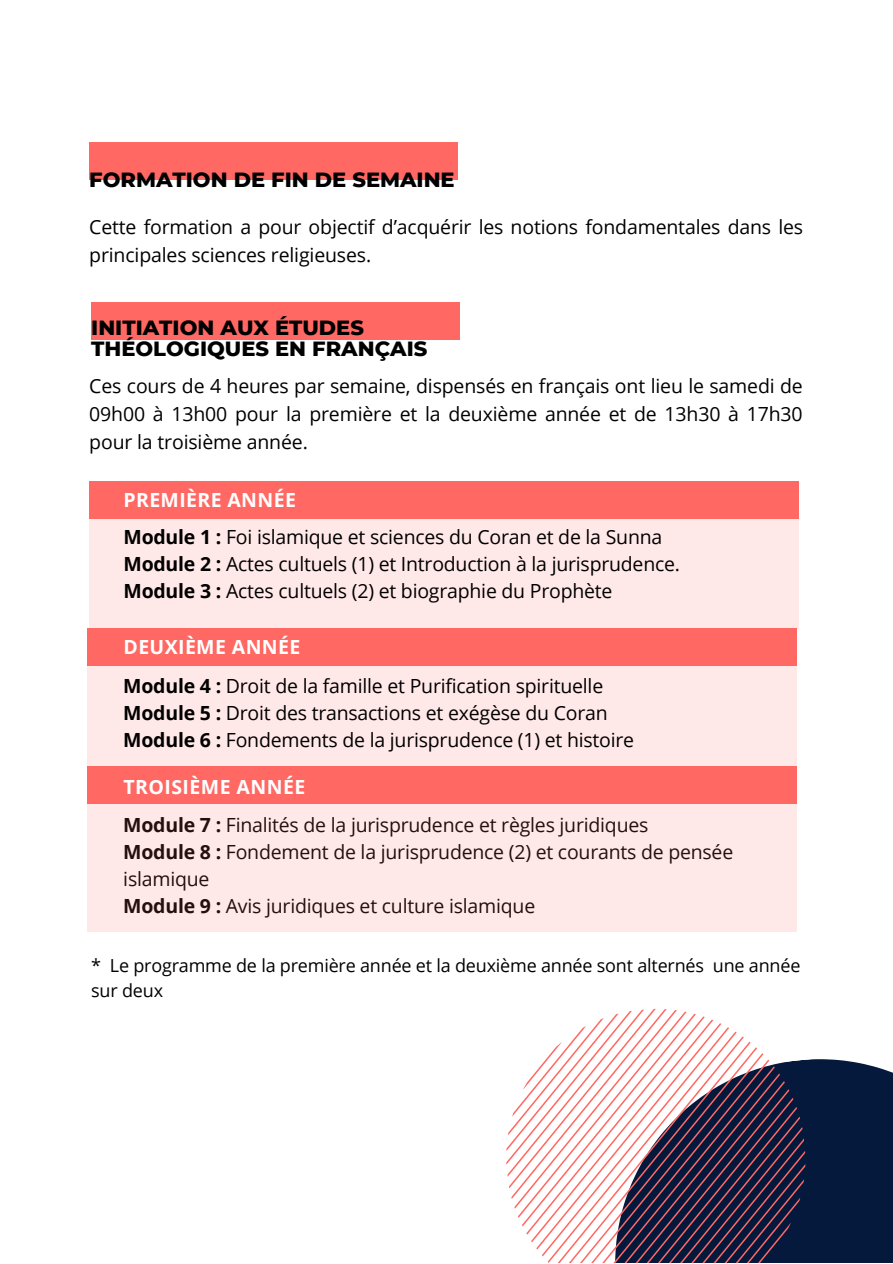
<style>
.page{position:relative;width:893px;height:1264px;background:#fff}
.page>*{position:absolute;margin:0;border:0;box-sizing:border-box;transform-origin:0 0}
.t1{font:800 21px/21.3px "Montserrat";color:#000}
.t2{font:19.5px/28px "Open Sans";letter-spacing:-.01em;color:#000}
.t3{font:700 19.5px "Open Sans";letter-spacing:.02em;color:#fff}
.t4{font:18px/24.8px "Open Sans";letter-spacing:-.01em;color:#000}
.s1{font-weight:700}
</style>
<div class="page">
<div style="left:89px;top:142px;width:369px;height:38px;background:#ff6863"></div>
<div style="left:91px;top:302px;width:369px;height:37px;background:#ff6863"></div>
<div style="left:819px;top:1059px;width:73px;height:203px;background:#05193d"></div>
<svg style="left:506px;top:1008px;width:313px;height:254px"></svg>
<div style="left:89px;top:519px;width:709px;height:109px;background:#ffe9e8"></div>
<div style="left:89px;top:481px;width:709px;height:38px;background:#ff6863"></div>
<div style="left:87px;top:666px;width:709px;height:109px;background:#ffe9e8"></div>
<div style="left:87px;top:765px;width:709px;height:38px;background:#ff6863"></div>
<div style="left:87px;top:628px;width:709px;height:38px;background:#ff6863"></div>
<div style="left:87px;top:802px;width:709px;height:129px;background:#ffe9e8"></div>
<p class="t1" style="left:89px;top:169px;width:367px">FORMATION DE FIN DE SEMAINE</p>
<p class="t2" style="left:89px;top:212px;width:715px">Cette formation a pour objectif d’acquérir les notions fondamentales dans les principales sciences religieuses.</p>
<p class="t1" style="left:91px;top:317px;width:337px">INITIATION AUX ÉTUDES<br>THÉOLOGIQUES EN FRANÇAIS</p>
<p class="t2" style="left:89px;top:371px;width:715px;text-align:justify">Ces cours de 4 heures par semaine, dispensés en français ont lieu le samedi de 09h00 à 13h00 pour la première et la deuxième année et de 13h30 à 17h30 pour la troisième année.</p>
<p class="t3" style="left:123px;top:486px;width:174px">PREMIÈRE ANNÉE</p>
<p class="t2" style="left:123px;top:522px;width:540px"><span class="s1">Module 1 :</span> Foi islamique et sciences du Coran et de la Sunna</p>
<p class="t2" style="left:123px;top:549px;width:558px"><span class="s1">Module 2 :</span> Actes cultuels (1) et Introduction à la jurisprudence.</p>
<p class="t2" style="left:123px;top:576px;width:490px"><span class="s1">Module 3 :</span> Actes cultuels (2) et biographie du Prophète</p>
<p class="t3" style="left:123px;top:633px;width:178px">DEUXIÈME ANNÉE</p>
<p class="t2" style="left:123px;top:671px;width:481px"><span class="s1">Module 4 :</span> Droit de la famille et Purification spirituelle</p>
<p class="t2" style="left:123px;top:698px;width:486px"><span class="s1">Module 5 :</span> Droit des transactions et exégèse du Coran</p>
<p class="t2" style="left:123px;top:725px;width:512px"><span class="s1">Module 6 :</span> Fondements de la jurisprudence (1) et histoire</p>
<p class="t3" style="left:123px;top:773px;width:183px">TROISIÈME ANNÉE</p>
<p class="t2" style="left:123px;top:810px;width:526px"><span class="s1">Module 7 :</span> Finalités de la jurisprudence et règles juridiques</p>
<p class="t2" style="left:123px;top:838px;width:611px;line-height:27px"><span class="s1">Module 8 :</span> Fondement de la jurisprudence (2) et courants de pensée islamique</p>
<p class="t2" style="left:123px;top:891px;width:413px"><span class="s1">Module 9 :</span> Avis juridiques et culture islamique</p>
<p class="t4" style="left:91px;top:953px;width:710px">* Le programme de la première année et la deuxième année sont alternés une année sur deux</p>
</div>
